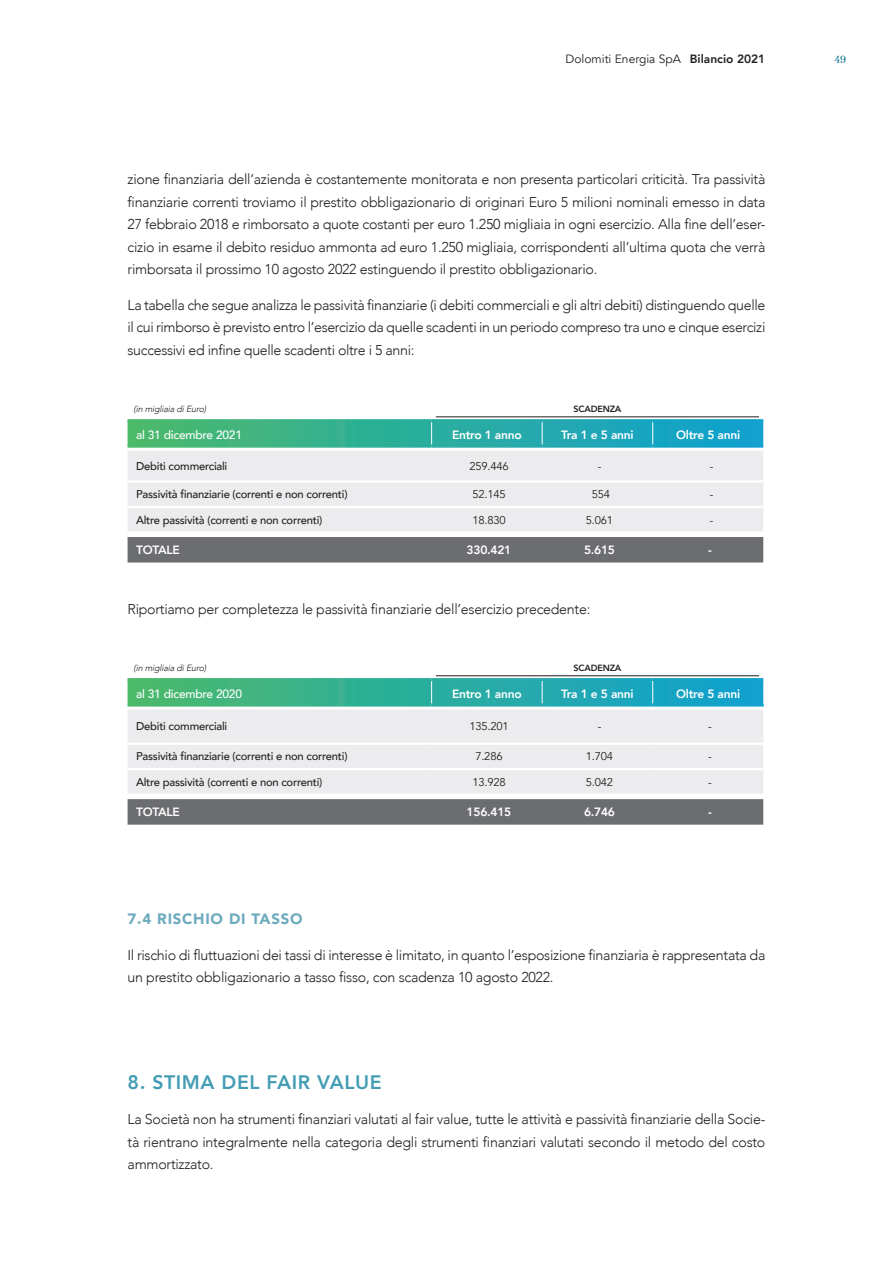
<style>
.page{position:relative;width:893px;height:1263px;background:#fff}
.page>*{position:absolute;margin:0;border:0;box-sizing:border-box;transform-origin:0 0}
._02_2_Titolo_II{font:800 19.5px "Avenir";letter-spacing:.03em;color:#439cb3}
._02_3_Titolo_III{font:900 15px "Avenir";letter-spacing:.05em;color:#6daabd}
._01_Corpo_testo{font:300 14.25px/22.5px "Avenir";letter-spacing:-.02em;color:#231f20;text-align:justify}
.Intestazione_Tabella{font:800 12px "Avenir";letter-spacing:-.02em;color:#fff}
.Intestazione_Tabella-2{font:500 12px "Avenir";letter-spacing:-.02em;color:#fff}
.t1{font:12px "Avenir";color:#231f20}
.t2{font:500 12px "Abhaya Libre";color:#006f90}
.Testo_Tabella{font:500 11.25px "Avenir";letter-spacing:-.02em;color:#231f20}
.Testo_Tabella-2{font:11.25px "Avenir";letter-spacing:-.02em;color:#231f20}
.Testo_Tabella-3{font:italic 300 9px "Avenir";color:#231f20}
.Testo_Tabella-4{font:800 9px "Avenir";letter-spacing:-.02em;color:#231f20}
.s1{font-weight:800}
</style>
<div class="page">
<div style="left:128px;top:451px;width:635px;height:80px;background:#ececee"></div>
<div style="left:128px;top:537px;width:635px;height:25px;background:#6c6d70"></div>
<hr style="left:128px;top:480px;width:304px;height:3px;background:#fff">
<hr style="left:128px;top:506px;width:304px;height:2px;background:#fff">
<svg style="left:128px;top:421px;width:635px;height:24px;background:#2cad9f"></svg>
<hr style="left:432px;top:480px;width:110px;height:3px;background:#fff">
<hr style="left:542px;top:480px;width:111px;height:3px;background:#fff">
<hr style="left:653px;top:480px;width:110px;height:3px;background:#fff">
<hr style="left:432px;top:506px;width:110px;height:2px;background:#fff">
<hr style="left:542px;top:506px;width:111px;height:2px;background:#fff">
<hr style="left:653px;top:506px;width:110px;height:2px;background:#fff">
<hr style="left:436px;top:417px;width:323px;height:1px;background:#231f20">
<div style="left:128px;top:710px;width:635px;height:83px;background:#ececee"></div>
<svg style="left:128px;top:799px;width:635px;height:26px;background:#6e6f72"></svg>
<hr style="left:128px;top:742px;width:304px;height:3px;background:#fff">
<hr style="left:128px;top:768px;width:304px;height:2px;background:#fff">
<svg style="left:128px;top:679px;width:636px;height:25px;background:#2dad9f"></svg>
<hr style="left:432px;top:742px;width:110px;height:3px;background:#fff">
<hr style="left:542px;top:742px;width:111px;height:3px;background:#fff">
<hr style="left:653px;top:742px;width:110px;height:3px;background:#fff">
<hr style="left:432px;top:768px;width:110px;height:2px;background:#fff">
<hr style="left:542px;top:768px;width:111px;height:2px;background:#fff">
<hr style="left:653px;top:768px;width:110px;height:2px;background:#fff">
<hr style="left:436px;top:675px;width:323px;height:1px;background:#231f20">
<p class="t1" style="left:566px;top:51px;width:201px">Dolomiti Energia SpA <span class="s1">Bilancio 2021</span></p>
<p class="t2" style="left:834px;top:52px;width:13px">49</p>
<p class="_01_Corpo_testo" style="left:128px;top:168px;width:639px">zione finanziaria dell’azienda è costantemente monitorata e non presenta particolari criticità. Tra passività finanziarie correnti troviamo il prestito obbligazionario di originari Euro 5 milioni nominali emesso in data 27 febbraio 2018 e rimborsato a quote costanti per euro 1.250 migliaia in ogni esercizio. Alla fine dell’eser&shy;cizio in esame il debito residuo ammonta ad euro 1.250 migliaia, corrispondenti all’ultima quota che verrà rimborsata il prossimo 10 agosto 2022 estinguendo il prestito obbligazionario.</p>
<p class="_01_Corpo_testo" style="left:128px;top:293px;width:639px">La tabella che segue analizza le passività finanziarie (i debiti commerciali e gli altri debiti) distinguendo quelle il cui rimborso è previsto entro l’esercizio da quelle scadenti in un periodo compreso tra uno e cinque esercizi successivi ed infine quelle scadenti oltre i 5 anni:</p>
<p class="Testo_Tabella-3" style="left:134px;top:404px;width:76px">(in migliaia diEuro)</p>
<p class="Testo_Tabella-4" style="left:573px;top:401px;width:50px">SCADENZA</p>
<p class="Intestazione_Tabella-2" style="left:136px;top:425px;width:107px">al 31 dicembre 2021</p>
<p class="Intestazione_Tabella" style="left:452px;top:424px;width:71px">Entro 1 anno</p>
<p class="Intestazione_Tabella" style="left:561px;top:424px;width:74px">Tra 1 e 5 anni</p>
<p class="Intestazione_Tabella" style="left:676px;top:424px;width:66px">Oltre 5 anni</p>
<p class="Testo_Tabella" style="left:136px;top:456px;width:93px">Debiti commerciali</p>
<p class="Testo_Tabella-2" style="left:469px;top:459px;width:41px">259.446</p>
<p class="Testo_Tabella-2" style="left:598px;top:459px;width:5px">-</p>
<p class="Testo_Tabella-2" style="left:710px;top:459px;width:5px">-</p>
<p class="Testo_Tabella" style="left:136px;top:484px;width:213px">Passività finanziarie (correnti e non correnti)</p>
<p class="Testo_Tabella-2" style="left:472px;top:487px;width:35px">52.145</p>
<p class="Testo_Tabella-2" style="left:592px;top:487px;width:20px">554</p>
<p class="Testo_Tabella-2" style="left:710px;top:487px;width:5px">-</p>
<p class="Testo_Tabella" style="left:136px;top:510px;width:188px">Altre passività (correnti e non correnti)</p>
<p class="Testo_Tabella-2" style="left:472px;top:513px;width:35px">18.830</p>
<p class="Testo_Tabella-2" style="left:586px;top:513px;width:29px">5.061</p>
<p class="Testo_Tabella-2" style="left:710px;top:513px;width:5px">-</p>
<p class="Intestazione_Tabella" style="left:136px;top:539px;width:45px">TOTALE</p>
<p class="Intestazione_Tabella" style="left:467px;top:539px;width:46px">330.421</p>
<p class="Intestazione_Tabella" style="left:584px;top:539px;width:33px">5.615</p>
<p class="Intestazione_Tabella" style="left:708px;top:539px;width:5px">-</p>
<p class="_01_Corpo_testo" style="left:128px;top:597px;width:464px">Riportiamo per completezza le passività finanziarie dell’esercizio precedente:</p>
<p class="Testo_Tabella-3" style="left:134px;top:663px;width:76px">(in migliaia diEuro)</p>
<p class="Testo_Tabella-4" style="left:573px;top:660px;width:50px">SCADENZA</p>
<p class="Intestazione_Tabella-2" style="left:136px;top:684px;width:107px">al 31 dicembre 2020</p>
<p class="Intestazione_Tabella" style="left:452px;top:683px;width:71px">Entro 1 anno</p>
<p class="Intestazione_Tabella" style="left:561px;top:683px;width:74px">Tra 1 e 5 anni</p>
<p class="Intestazione_Tabella" style="left:676px;top:683px;width:66px">Oltre 5 anni</p>
<p class="Testo_Tabella" style="left:136px;top:716px;width:93px">Debiti commerciali</p>
<p class="Testo_Tabella-2" style="left:469px;top:719px;width:41px">135.201</p>
<p class="Testo_Tabella-2" style="left:598px;top:719px;width:5px">-</p>
<p class="Testo_Tabella-2" style="left:708px;top:719px;width:5px">-</p>
<p class="Testo_Tabella" style="left:136px;top:746px;width:213px">Passività finanziarie (correnti e non correnti)</p>
<p class="Testo_Tabella-2" style="left:475px;top:749px;width:29px">7.286</p>
<p class="Testo_Tabella-2" style="left:586px;top:749px;width:29px">1.704</p>
<p class="Testo_Tabella-2" style="left:708px;top:749px;width:5px">-</p>
<p class="Testo_Tabella" style="left:136px;top:772px;width:188px">Altre passività (correnti e non correnti)</p>
<p class="Testo_Tabella-2" style="left:472px;top:775px;width:35px">13.928</p>
<p class="Testo_Tabella-2" style="left:586px;top:775px;width:29px">5.042</p>
<p class="Testo_Tabella-2" style="left:708px;top:775px;width:5px">-</p>
<p class="Intestazione_Tabella" style="left:136px;top:801px;width:45px">TOTALE</p>
<p class="Intestazione_Tabella" style="left:467px;top:801px;width:46px">156.415</p>
<p class="Intestazione_Tabella" style="left:584px;top:801px;width:33px">6.746</p>
<p class="Intestazione_Tabella" style="left:708px;top:801px;width:5px">-</p>
<p class="_02_3_Titolo_III" style="left:128px;top:906px;width:176px">7.4 RISCHIO DI TASSO</p>
<p class="_01_Corpo_testo" style="left:128px;top:943px;width:639px">Il rischio di fluttuazioni dei tassi di interesse è limitato, in quanto l’esposizione finanziaria è rappresentata da un prestito obbligazionario a tasso fisso, con scadenza 10 agosto 2022.</p>
<p class="_02_2_Titolo_II" style="left:128px;top:1064px;width:256px">8. STIMA DEL FAIR VALUE</p>
<p class="_01_Corpo_testo" style="left:128px;top:1108px;width:639px">La Società non ha strumenti finanziari valutati al fair value, tutte le attività e passività finanziarie della Socie&shy;tà rientrano integralmente nella categoria degli strumenti finanziari valutati secondo il metodo del costo ammortizzato.</p>
</div>
